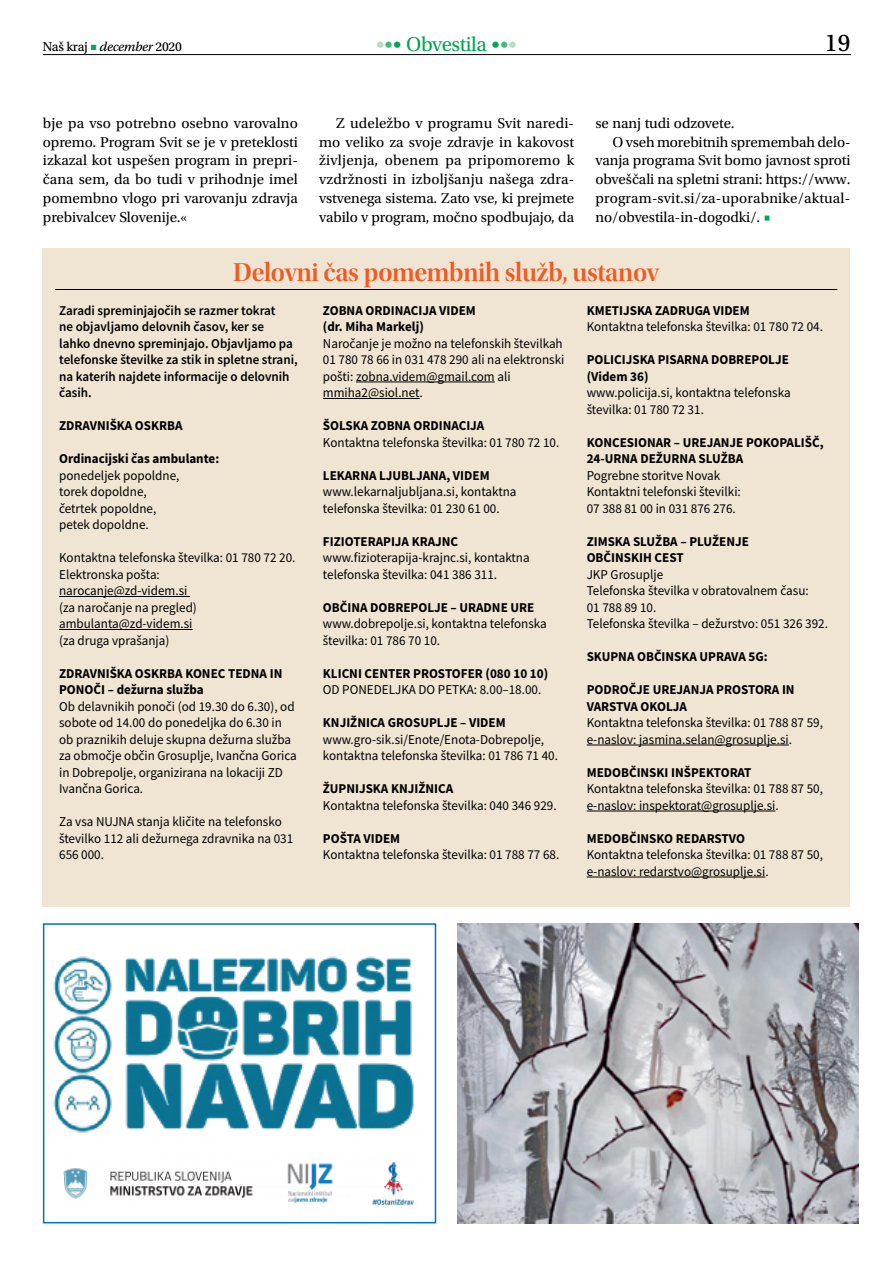
<style>
.page{position:relative;width:893px;height:1263px;background:#fff}
.page>*{position:absolute;margin:0;border:0;box-sizing:border-box;transform-origin:0 0}
.t1{font:27px "Utopia Std Semibold Disp";letter-spacing:-.01em;color:#f15a22}
.t2{font:25.5px "Utopia Std Capt";color:#000}
.t3{font:21px "Utopia Std";letter-spacing:-.02em;color:#00a651}
.t4{font:15px/18.8px "Utopia Std";letter-spacing:-.005em;color:#000;text-align:justify}
.t5{font:15px "Utopia Std";letter-spacing:.015em;color:#000}
.t6{font:13.5px/16.5px "Source Sans Pro";color:#000}
.t7{font:700 13.5px/16.5px "Source Sans Pro";color:#000}
.t8{font:600 13.5px/16.5px "Source Sans Pro";color:#000}
.t9{font:13.5px "Utopia Std Capt";letter-spacing:-.02em;color:#000}
.s1{color:#00a651}
.s2{font-family:"Utopia Std Capt It"}
.s3{font-family:"Frutiger LT Std";font-weight:300;font-size:18px;color:#b4ddc1}
.s4{font-family:"Frutiger LT Std";font-weight:300;font-size:18px;color:#45b97c}
.s5{font-family:"Frutiger LT Std";font-weight:300;font-size:18px}
</style>
<div class="page">
<hr style="left:43px;top:54px;width:808px;height:1px;background:#000">
<div style="left:42px;top:248px;width:808px;height:659px;background:#f0e4d3"></div>
<hr style="left:55px;top:289px;width:782px;height:1px;background:#000">
<hr style="left:59px;top:596px;width:131px;height:1px;background:#000">
<hr style="left:59px;top:629px;width:134px;height:1px;background:#000">
<hr style="left:356px;top:382px;width:139px;height:1px;background:#000">
<hr style="left:323px;top:398px;width:97px;height:1px;background:#000">
<hr style="left:587px;top:745px;width:202px;height:1px;background:#000">
<hr style="left:587px;top:811px;width:188px;height:1px;background:#000">
<hr style="left:587px;top:877px;width:178px;height:1px;background:#000">
<img style="left:53px;top:956px;width:361px;height:177px">
<img style="left:63px;top:1162px;width:351px;height:43px">
<div style="left:43px;top:923px;width:393px;height:300px;border:2px solid #0072bc"></div>
<img style="left:457px;top:923px;width:402px;height:300px">
<p class="t9" style="left:43px;top:39px;width:141px">Naš kraj <span class="s1">■</span> <span class="s2">december</span> 2020</p>
<h3 class="t3" style="left:376px;top:32px;width:143px"><span class="s3">•</span><span class="s4">•</span><span class="s5">•</span> Obvestila <span class="s5">•</span><span class="s4">•</span><span class="s3">•</span></h3>
<h2 class="t2" style="left:825px;top:29px;width:27px">19</h2>
<p class="t4" style="left:43px;top:114px;width:257px">bje pa vso potrebno osebno varovalno opremo. Program Svit se je v preteklosti izkazal kot uspešen program in prepri&shy;čana sem, da bo tudi v prihodnje imel pomembno vlogo pri varovanju zdravja prebivalcev Slovenije.«</p>
<p class="t4" style="left:319px;top:114px;width:257px;text-indent:17px">Z udeležbo v programu Svit naredi&shy;mo veliko za svoje zdravje in kakovost življenja, obenem pa pripomoremo k vzdržnosti in izboljšanju našega zdra&shy;vstvenega sistema. Zato vse, ki prejmete vabilo v program, močno spodbujajo, da</p>
<p class="t4" style="left:595px;top:114px;width:141px">se nanj tudi odzovete.</p>
<p class="t4" style="left:612px;top:133px;width:240px">O vseh morebitnih spremembah delo-</p>
<p class="t4" style="left:595px;top:151px;width:256px">vanja programa Svit bomo javnost sproti</p>
<p class="t4" style="left:595px;top:170px;width:257px">obveščali na spletni strani: https://www.</p>
<p class="t5" style="left:595px;top:190px;width:256px">program-svit.si/za-uporabnike/aktual-</p>
<p class="t4" style="left:595px;top:208px;width:177px">no/obvestila-in-dogodki/. <span class="s1">■</span></p>
<h1 class="t1" style="left:233px;top:257px;width:427px">Delovni čas pomembnih služb, ustanov</h1>
<p class="t8" style="left:59px;top:302px;width:240px">Zaradi spreminjajočih se razmer tokrat<br>ne objavljamo delovnih časov, ker se lahko dnevno spreminjajo. Objavljamo pa telefonske številke za stik in spletne strani, na katerih najdete informacije o delovnih časih.</p>
<p class="t7" style="left:59px;top:417px;width:125px">ZDRAVNIŠKA OSKRBA</p>
<p class="t7" style="left:59px;top:450px;width:162px">Ordinacijski čas ambulante:</p>
<p class="t6" style="left:59px;top:467px;width:122px">ponedeljek popoldne, torek dopoldne, četrtek popoldne, petek dopoldne.</p>
<p class="t6" style="left:59px;top:549px;width:238px">Kontaktna telefonska številka: 01 780 72 20.<br>Elektronska pošta:<br>narocanje@zd-videm.si<br>(za naročanje na pregled) ambulanta@zd-videm.si<br>(za druga vprašanja)</p>
<p class="t7" style="left:59px;top:665px;width:225px">ZDRAVNIŠKA OSKRBA KONEC TEDNA IN<br>PONOČI – dežurna služba</p>
<p class="t6" style="left:59px;top:698px;width:239px">Ob delavnikih ponoči (od 19.30 do 6.30), od sobote od 14.00 do ponedeljka do 6.30 in ob praznikih deluje skupna dežurna služba za območje občin Grosuplje, Ivančna Gorica in Dobrepolje, organizirana na lokaciji ZD Ivančna Gorica.</p>
<p class="t6" style="left:59px;top:813px;width:236px">Za vsa NUJNA stanja kličite na telefonsko številko 112 ali dežurnega zdravnika na 031<br>656 000.</p>
<p class="t7" style="left:323px;top:302px;width:154px">ZOBNA ORDINACIJA VIDEM (dr. Miha Markelj)</p>
<p class="t6" style="left:323px;top:335px;width:243px">Naročanje je možno na telefonskih številkah 01 780 78 66 in 031 478 290 ali na elektronski pošti: zobna.videm@gmail.com ali mmiha2@siol.net.</p>
<p class="t7" style="left:323px;top:417px;width:163px">ŠOLSKA ZOBNA ORDINACIJA</p>
<p class="t6" style="left:323px;top:434px;width:238px">Kontaktna telefonska številka: 01 780 72 10.</p>
<p class="t7" style="left:323px;top:467px;width:168px">LEKARNA LJUBLJANA, VIDEM</p>
<p class="t6" style="left:323px;top:483px;width:195px">www.lekarnaljubljana.si, kontaktna telefonska številka: 01 230 61 00.</p>
<p class="t7" style="left:323px;top:533px;width:137px">FIZIOTERAPIJA KRAJNC</p>
<p class="t6" style="left:323px;top:549px;width:208px">www.fizioterapija-krajnc.si, kontaktna telefonska številka: 041 386 311.</p>
<p class="t7" style="left:323px;top:599px;width:213px">OBČINA DOBREPOLJE – URADNE URE</p>
<p class="t6" style="left:323px;top:615px;width:225px">www.dobrepolje.si, kontaktna telefonska številka: 01 786 70 10.</p>
<p class="t7" style="left:323px;top:665px;width:227px">KLICNI CENTER PROSTOFER (080 10 10)</p>
<p class="t6" style="left:323px;top:681px;width:220px">OD PONEDELJKA DO PETKA: 8.00–18.00.</p>
<p class="t7" style="left:323px;top:714px;width:184px">KNJIŽNICA GROSUPLJE – VIDEM</p>
<p class="t6" style="left:323px;top:731px;width:237px">www.gro-sik.si/Enote/Enota-Dobrepolje, kontaktna telefonska številka: 01 786 71 40.</p>
<p class="t7" style="left:323px;top:780px;width:132px">ŽUPNIJSKA KNJIŽNICA</p>
<p class="t6" style="left:323px;top:797px;width:235px">Kontaktna telefonska številka: 040 346 929.</p>
<p class="t7" style="left:323px;top:830px;width:79px">POŠTA VIDEM</p>
<p class="t6" style="left:323px;top:846px;width:238px">Kontaktna telefonska številka: 01 788 77 68.</p>
<p class="t7" style="left:587px;top:302px;width:165px">KMETIJSKA ZADRUGA VIDEM</p>
<p class="t6" style="left:587px;top:318px;width:238px">Kontaktna telefonska številka: 01 780 72 04.</p>
<p class="t7" style="left:587px;top:351px;width:204px">POLICIJSKA PISARNA DOBREPOLJE (Videm 36)</p>
<p class="t6" style="left:587px;top:384px;width:205px">www.policija.si, kontaktna telefonska številka: 01 780 72 31.</p>
<p class="t7" style="left:587px;top:434px;width:238px">KONCESIONAR – UREJANJE POKOPALIŠČ,<br>24-URNA DEŽURNA SLUŽBA</p>
<p class="t6" style="left:587px;top:467px;width:156px">Pogrebne storitve Novak<br>Kontaktni telefonski številki:<br>07 388 81 00 in 031 876 276.</p>
<p class="t7" style="left:587px;top:533px;width:164px">ZIMSKA SLUŽBA – PLUŽENJE<br>OBČINSKIH CEST</p>
<p class="t6" style="left:587px;top:566px;width:243px">JKP Grosuplje<br>Telefonska številka v obratovalnem času:<br>01 788 89 10.<br>Telefonska številka – dežurstvo: 051 326 392.</p>
<p class="t7" style="left:587px;top:648px;width:182px">SKUPNA OBČINSKA UPRAVA 5G:</p>
<p class="t7" style="left:587px;top:681px;width:209px">PODROČJE UREJANJA PROSTORA IN<br>VARSTVA OKOLJA</p>
<p class="t6" style="left:587px;top:714px;width:238px">Kontaktna telefonska številka: 01 788 87 59, e-naslov: jasmina.selan@grosuplje.si.</p>
<p class="t7" style="left:587px;top:764px;width:166px">MEDOBČINSKI INŠPEKTORAT</p>
<p class="t6" style="left:587px;top:780px;width:238px">Kontaktna telefonska številka: 01 788 87 50, e-naslov: inspektorat@grosuplje.si.</p>
<p class="t7" style="left:587px;top:830px;width:160px">MEDOBČINSKO REDARSTVO</p>
<p class="t6" style="left:587px;top:846px;width:238px">Kontaktna telefonska številka: 01 788 87 50, e-naslov: redarstvo@grosuplje.si.</p>
</div>
